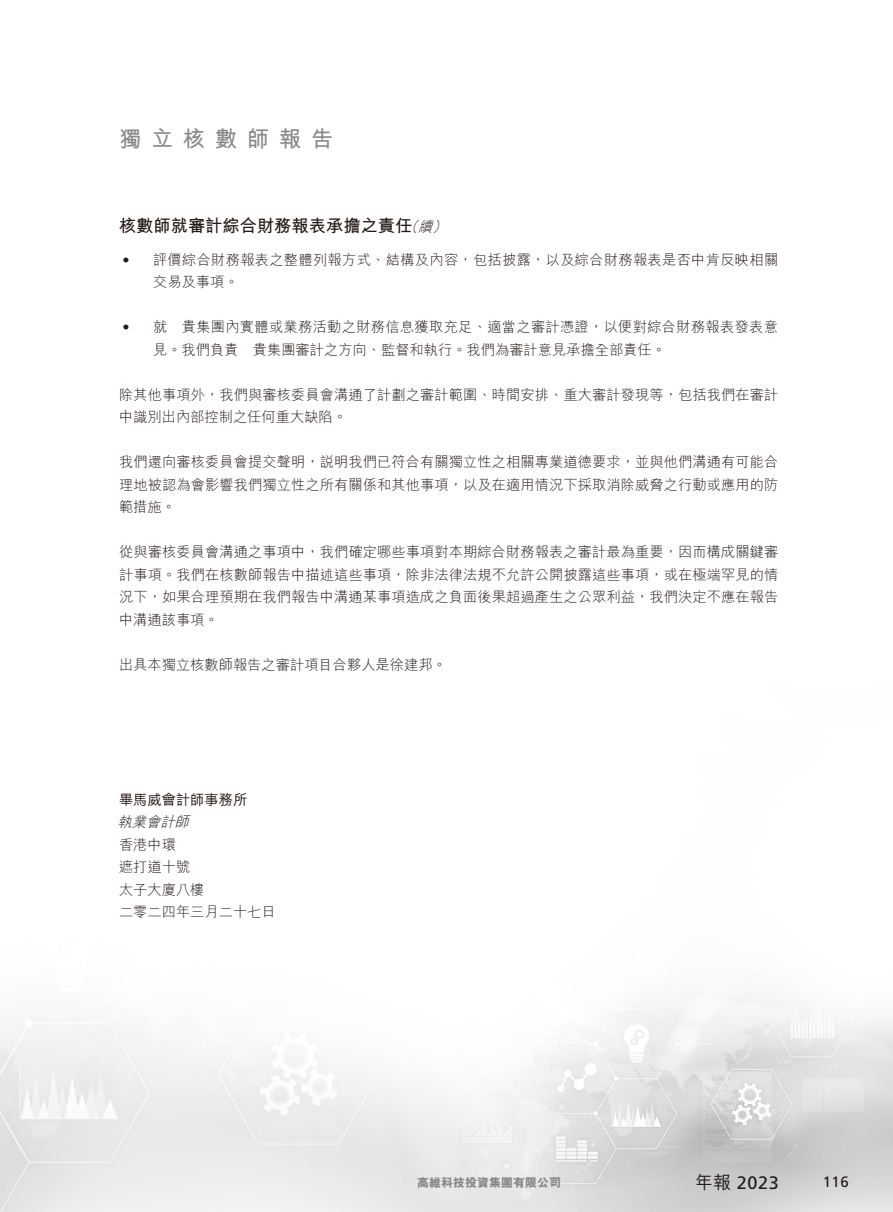
<style>
.page{position:relative;width:893px;height:1212px;background:#fff}
.page>*{position:absolute;margin:0;border:0;box-sizing:border-box;transform-origin:0 0}
.t1{font:700 22.5px "M Hei HK";letter-spacing:.42em;color:#898989}
.t2{font:18px "Frutiger LT Std";color:#231916}
.t3{font:700 17.25px "M Hei HK";color:#231916}
.t4{font:15px "Frutiger LT Std";color:#231916}
.t5{font:300 14.25px/22.5px "M Hei HK";letter-spacing:.005em;color:#231916}
.t6{font:500 14.25px "M Hei HK";color:#231916}
.t7{font:italic 300 14.25px "M Hei HK";color:#231916}
.t8{font:300 14.25px "Frutiger LT Std";color:#231916}
.t9{font:800 12px "M Hei HK";color:#898989}
.s1{font-family:"M Hei HK";font-weight:500}
</style>
<div class="page">
<img style="left:0;top:996px;width:893px;height:216px">
<h1 class="t1" style="left:119px;top:123px;width:216px">獨立核數師報告</h1>
<p class="t3" style="left:119px;top:213px;width:295px">核數師就審計綜合財務報表承擔之責任</p>
<p class="t5" style="left:153px;top:248px;width:627px">評價綜合財務報表之整體列報方式、結構及內容，包括披露，以及綜合財務報表是否中肯反映相關</p>
<p class="t7" style="left:418px;top:220px;width:20px">續</p>
<p class="t7" style="left:404px;top:220px;width:20px">（</p>
<p class="t7" style="left:432px;top:220px;width:20px">(</p>
<p class="t8" style="left:123px;top:252px;width:9px">•</p>
<p class="t8" style="left:123px;top:319px;width:9px">•</p>
<p class="t5" style="left:153px;top:271px;width:87px">交易及事項。</p>
<p class="t5" style="left:182px;top:316px;width:598px">貴集團內實體或業務活動之財務信息獲取充足、適當之審計憑證，以便對綜合財務報表發表意</p>
<p class="t5" style="left:153px;top:316px;width:16px">就</p>
<p class="t5" style="left:253px;top:338px;width:415px">貴集團審計之方向、監督和執行。我們為審計意見承擔全部責任。</p>
<p class="t5" style="left:153px;top:338px;width:87px">見。我們負責</p>
<p class="t5" style="left:119px;top:383px;width:661px">除其他事項外，我們與審核委員會溝通了計劃之審計範圍、時間安排、重大審計發現等，包括我們在審計中識別出內部控制之任何重大缺陷。</p>
<p class="t5" style="left:119px;top:451px;width:661px;text-align:justify">我們還向審核委員會提交聲明，說明我們已符合有關獨立性之相關專業道德要求，並與他們溝通有可能合理地被認為會影響我們獨立性之所有關係和其他事項，以及在適用情況下採取消除威脅之行動或應用的防範措施。</p>
<p class="t5" style="left:119px;top:541px;width:661px;text-align:justify">從與審核委員會溝通之事項中，我們確定哪些事項對本期綜合財務報表之審計最為重要，因而構成關鍵審計事項。我們在核數師報告中描述這些事項，除非法律法規不允許公開披露這些事項，或在極端罕見的情況下，如果合理預期在我們報告中溝通某事項造成之負面後果超過產生之公眾利益，我們決定不應在報告中溝通該事項。</p>
<p class="t5" style="left:119px;top:653px;width:329px">出具本獨立核數師報告之審計項目合夥人是徐建邦。</p>
<p class="t6" style="left:119px;top:789px;width:130px">畢馬威會計師事務所</p>
<p class="t7" style="left:118px;top:815px;width:77px">執業會計師</p>
<p class="t5" style="left:119px;top:833px;width:158px">香港中環<br>遮打道十號<br>太子大廈八樓<br>二零二四年三月二十七日</p>
<p class="t9" style="left:417px;top:1176px;width:145px">高維科技投資集團有限公司</p>
<p class="t2" style="left:695px;top:1172px;width:85px"><span class="s1">年報</span> 2023</p>
<p class="t4" style="left:823px;top:1173px;width:27px">116</p>
</div>
